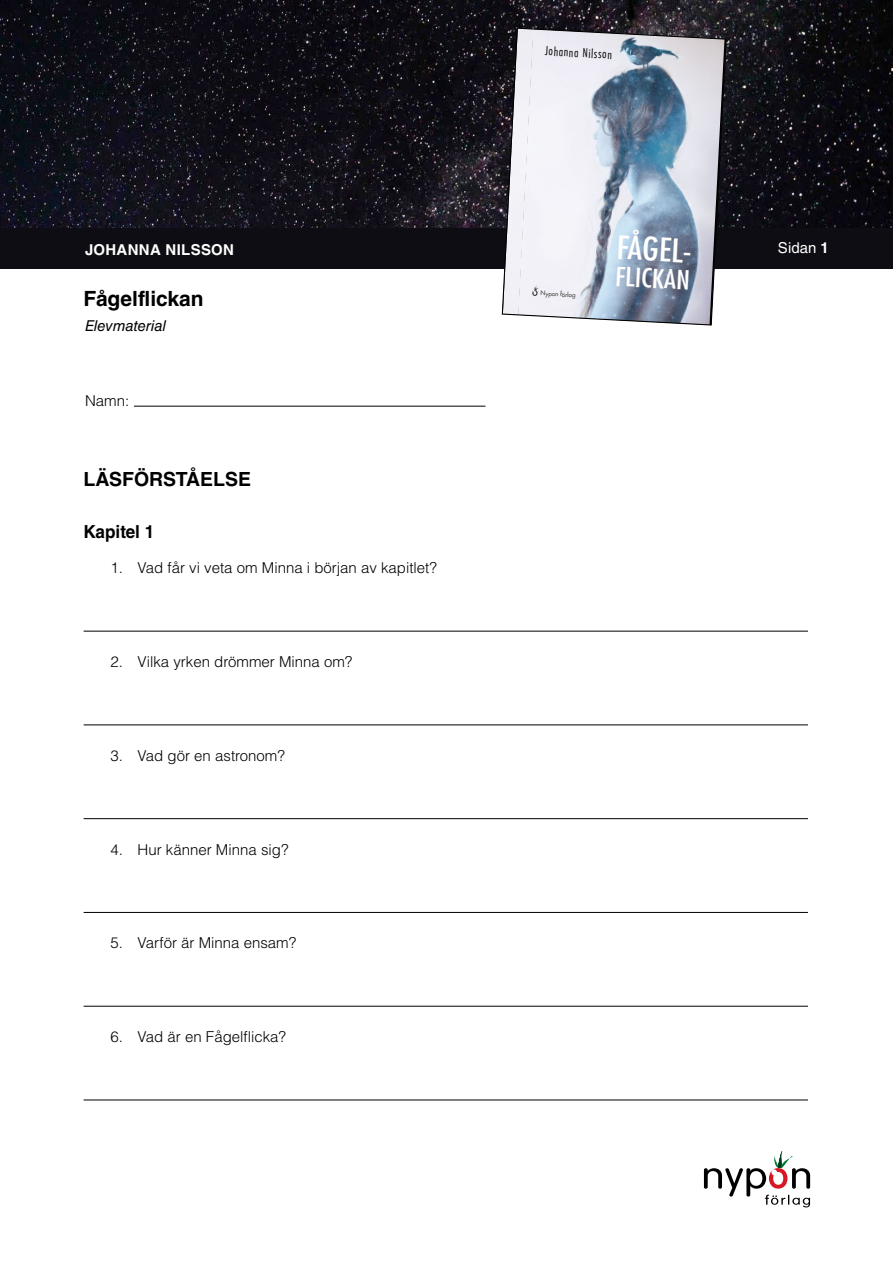
<style>
.page{position:relative;width:893px;height:1263px;background:#fff}
.page>*{position:absolute;margin:0;border:0;box-sizing:border-box;transform-origin:0 0}
.t1{font:condensed 31.5px "Futura Std";color:#fff;scale:1.13 1}
.t2{font:condensed 25.65px "Futura Std";color:#fff;scale:1.13 1}
.t3{font:700 21px "Helvetica LT Std";color:#000}
.t4{font:700 19.5px "Helvetica LT Std";color:#000}
.t5{font:700 18px "Helvetica LT Std";color:#000;scale:.95 1}
.t6{font:300 15px "Helvetica LT Std";color:#000}
.t7{font:700 15px "Helvetica LT Std";letter-spacing:.02em;color:#fff}
.t8{font:italic 15px "Helvetica LT Std";color:#000}
.t9{font:15px "Helvetica LT Std";color:#fff}
.t10{font:300 condensed 12px "Futura Std";color:#000}
.t11{font:500 6.15px "Futura Std";color:#3c3c3b}
.s1{font-weight:700}
</style>
<div class="page">
<img style="left:0;top:0;width:893px;height:229px">
<div style="left:0;top:229px;width:893px;height:40px;background:#0e0d13"></div>
<svg style="left:501px;top:27px;width:226px;height:299px"></svg>
<svg style="left:704px;top:1151px;width:106px;height:56px"></svg>
<hr style="left:134px;top:406px;width:351px;height:1px;background:#000">
<hr style="left:84px;top:631px;width:724px;height:1px;background:#000">
<hr style="left:84px;top:724px;width:724px;height:1px;background:#000">
<hr style="left:84px;top:818px;width:724px;height:1px;background:#000">
<hr style="left:84px;top:912px;width:724px;height:1px;background:#000">
<hr style="left:84px;top:1006px;width:724px;height:1px;background:#000">
<hr style="left:84px;top:1099px;width:724px;height:1px;background:#000">
<p class="t10" style="left:545px;top:44px;width:69px;rotate:3deg">Johanna Nilsson</p>
<h1 class="t1" style="left:618px;top:228px;width:74px;rotate:3deg">FÅGEL-</h1>
<h2 class="t2" style="left:616px;top:261px;width:68px;rotate:3deg">FLICKAN</h2>
<p class="t7" style="left:85px;top:240px;width:151px">JOHANNA NILSSON</p>
<p class="t9" style="left:778px;top:239px;width:52px">Sidan <span class="s1">1</span></p>
<h3 class="t3" style="left:84px;top:286px;width:122px">Fågelflickan</h3>
<p class="t11" style="left:541px;top:289px;width:36px;rotate:3deg">Nypon förlag</p>
<p class="t8" style="left:85px;top:317px;width:83px">Elevmaterial</p>
<p class="t6" style="left:85px;top:392px;width:46px">Namn:</p>
<h3 class="t4" style="left:84px;top:467px;width:169px">LÄSFÖRSTÅELSE</h3>
<p class="t5" style="left:84px;top:520px;width:76px">Kapitel 1</p>
<p class="t6" style="left:111px;top:558px;width:328px">1. Vad får vi veta om Minna i början av kapitlet?</p>
<p class="t6" style="left:111px;top:652px;width:243px">2. Vilka yrken drömmer Minna om?</p>
<p class="t6" style="left:111px;top:746px;width:176px">3. Vad gör en astronom?</p>
<p class="t6" style="left:111px;top:840px;width:179px">4. Hur känner Minna sig?</p>
<p class="t6" style="left:111px;top:933px;width:187px">5. Varför är Minna ensam?</p>
<p class="t6" style="left:111px;top:1027px;width:177px">6. Vad är en Fågelflicka?</p>
</div>
